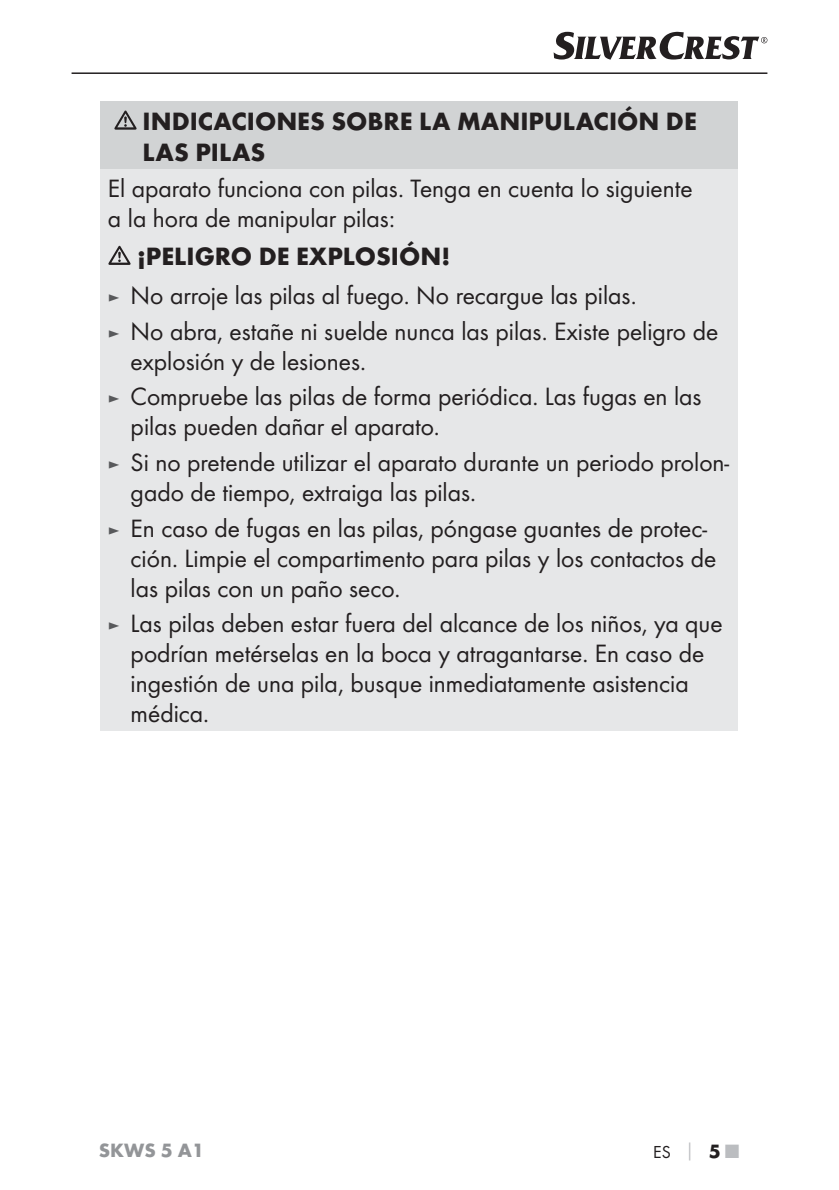
<style>
.page{position:relative;width:839px;height:1190px;background:#fff}
.page>*{position:absolute;margin:0;border:0;box-sizing:border-box;transform-origin:0 0}
.t1{font:26px/30px "Futura Boo";color:#231f20}
.t2{font:700 26px/31.2px "Futura";color:#231f20}
.t3{font:700 20px "Futura";color:#939598}
.t4{font:18px "Futura Boo";color:#231f20}
.s1{font-size:18px;color:#58595b}
.s2{font-family:"Futura";font-weight:700;color:#bbbdc0}
.s3{font-family:"Futura";font-weight:700;font-size:20px}
.s4{font-family:"Futura";font-weight:700;font-size:20px;color:#bbbdc0}
</style>
<div class="page">
<hr style="left:71px;top:72px;width:696px;height:2px;background:#231f20">
<svg style="left:553px;top:32px;width:214px;height:28px"></svg>
<div style="left:100px;top:102px;width:636px;height:67px;background:#d1d3d4"></div>
<div style="left:100px;top:169px;width:636px;height:561px;background:#e6e7e8"></div>
<svg style="left:114px;top:111px;width:22px;height:19px"></svg>
<svg style="left:108px;top:246px;width:22px;height:19px"></svg>
<p class="t2" style="left:142px;top:108px;width:555px">INDICACIONES SOBRE LA MANIPULACIÓN DE<br>LAS PILAS</p>
<p class="t1" style="left:108px;top:174px;width:585px">El aparato funciona con pilas. Tenga en cuenta lo siguiente a la hora de manipular pilas:</p>
<p class="t2" style="left:137px;top:243px;width:314px">¡PELIGRO DE EXPLOSIÓN!</p>
<p class="t1" style="left:108px;top:279px;width:611px;line-height:35.6px"><span class="s1">►</span> No arroje las pilas al fuego. No recargue las pilas.<br><span class="s1">►</span> No abra, estañe ni suelde nunca las pilas. Existe peligro de</p>
<p class="t1" style="left:108px;top:344px;width:595px;line-height:35.6px;text-indent:23px">explosión y de lesiones.<br><span class="s1">►</span> Compruebe las pilas de forma periódica. Las fugas en las</p>
<p class="t1" style="left:108px;top:410px;width:622px;line-height:35.6px;text-indent:23px">pilas pueden dañar el aparato.<br><span class="s1">►</span> Si no pretende utilizar el aparato durante un periodo prolon-</p>
<p class="t1" style="left:108px;top:476px;width:600px;line-height:35.6px;text-indent:23px">gado de tiempo, extraiga las pilas.<br><span class="s1">►</span> En caso de fugas en las pilas, póngase guantes de protec-</p>
<p class="t1" style="left:131px;top:544px;width:587px">ción. Limpie el compartimento para pilas y los contactos de las pilas con un paño seco.</p>
<p class="t1" style="left:131px;top:610px;width:593px;text-indent:-23px"><span class="s1">►</span> Las pilas deben estar fuera del alcance de los niños, ya que podrían metérselas en la boca y atragantarse. En caso de ingestión de una pila, busque inmediatamente asistencia médica.</p>
<p class="t3" style="left:99px;top:1142px;width:107px">SKWS 5 A1</p>
<p class="t4" style="left:653px;top:1143px;width:87px">ES <span class="s2">│</span> <span class="s3">5</span><span class="s4">■</span></p>
</div>
